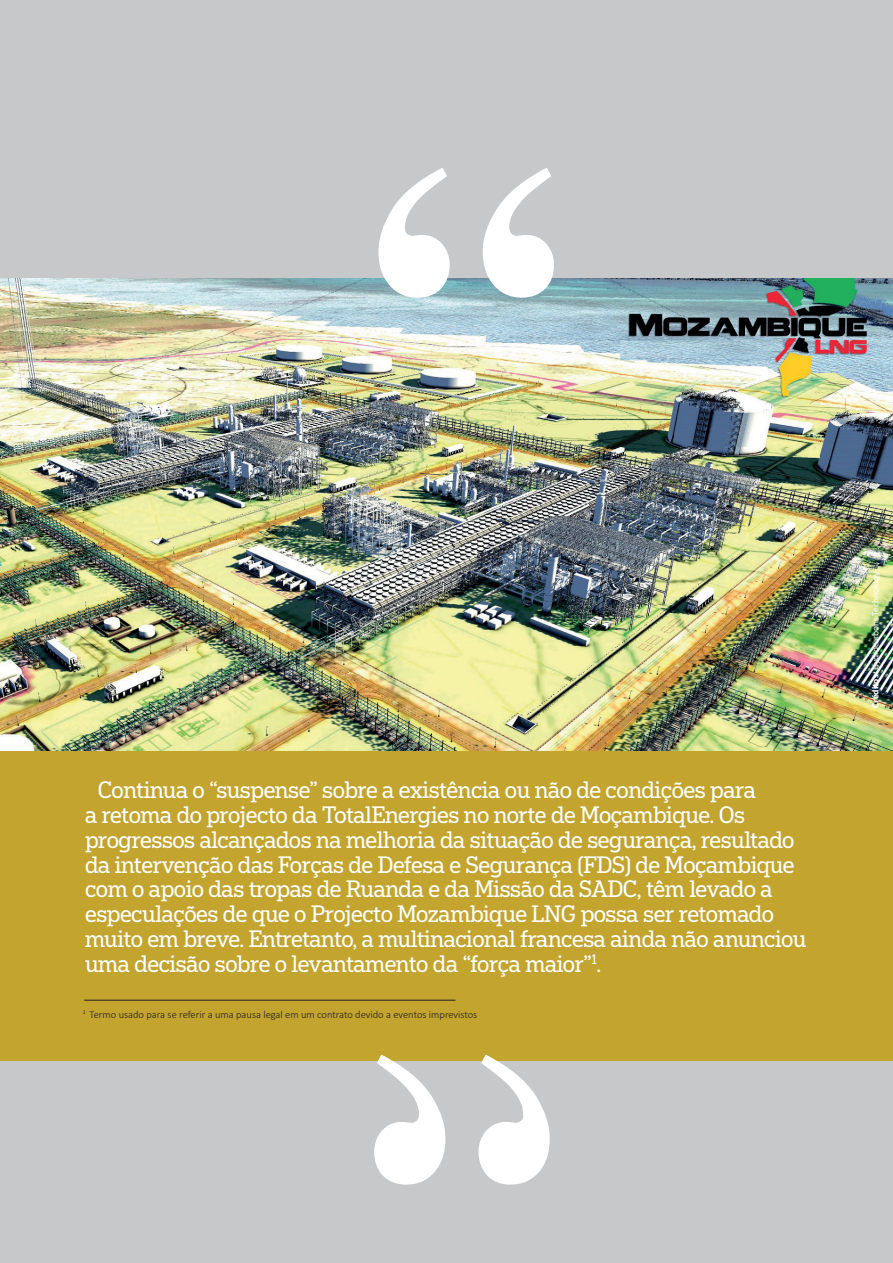
<style>
.page{position:relative;width:893px;height:1263px;background:#c7c8ca}
.page>*{position:absolute;margin:0;border:0;box-sizing:border-box;transform-origin:0 0}
.t1{font:22.5px/24.8px "Popular";letter-spacing:-.02em;color:#fff}
.t2{font:300 10.5px "Calibri";color:#231f20}
.t3{font:9px "Myriad Pro";color:#fff}
.s1{font-weight:700}
</style>
<div class="page">
<div style="left:0;top:725px;width:893px;height:335px;background:#c2a42e"></div>
<img style="left:0;top:279px;width:893px;height:472px">
<svg style="left:378px;top:168px;width:176px;height:130px"></svg>
<svg style="left:374px;top:1054px;width:176px;height:130px"></svg>
<hr style="left:84px;top:1000px;width:371px;height:1px;background:#231f20">
<p class="t1" style="left:85px;top:777px;width:723px;text-indent:13px">Continua o “suspense” sobre a existência ou não de condições para<br>a retoma do projecto da TotalEnergies no norte de Moçambique. Os progressos alcançados na melhoria da situação de segurança, resultado da intervenção das Forças de Defesa e Segurança (FDS) de Moçambique com o apoio das tropas de Ruanda e da Missão da SADC, têm levado a especulações de que o Projecto Mozambique LNG possa ser retomado muito em breve. Entretanto, a multinacional francesa ainda não anunciou uma decisão sobre o levantamento da “força maior”<sup>1</sup>.</p>
<p class="t2" style="left:83px;top:1008px;width:396px"><sup>1</sup> Termo usado para se referir a uma pausa legal em um contrato devido a eventos imprevistos</p>
<p class="t3" style="left:870px;top:708px;width:137px;rotate:-90deg"><span class="s1">Créditos:</span> Hydrocarbons Technology</p>
</div>
